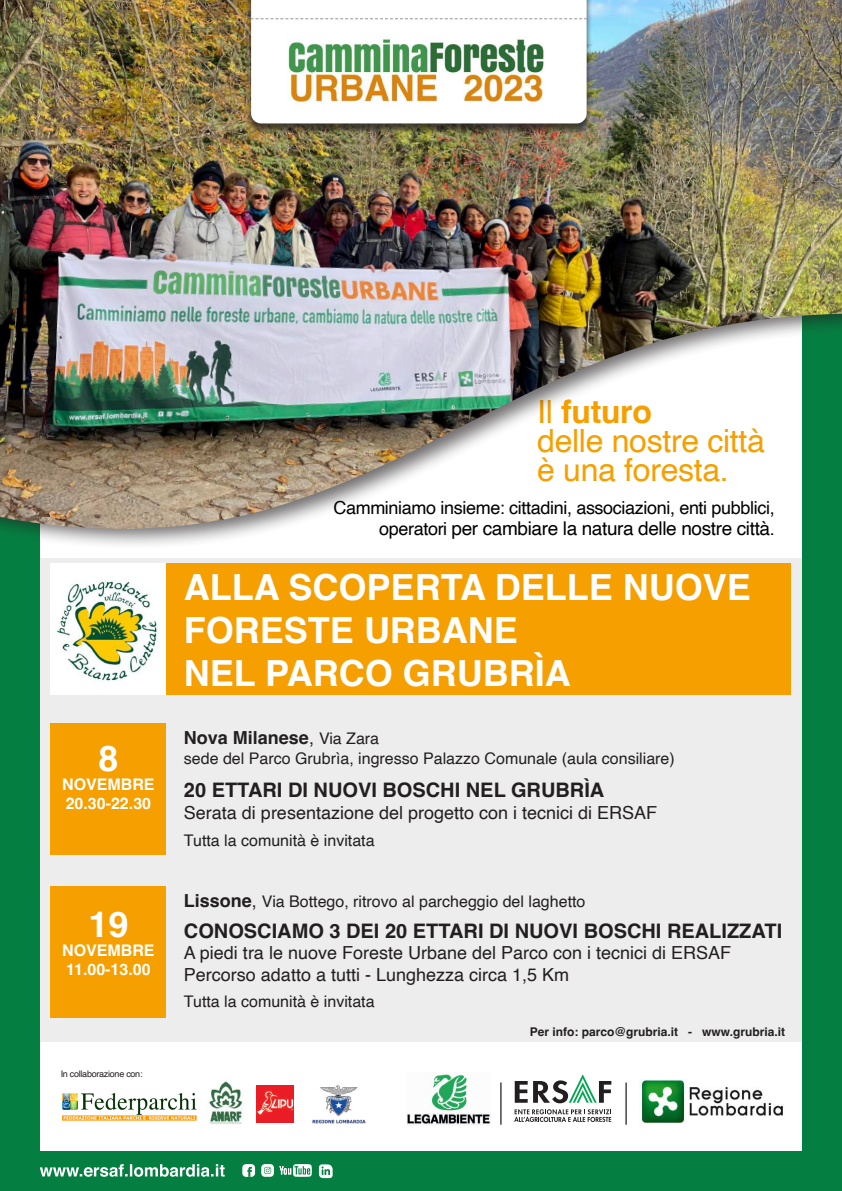
<style>
.page{position:relative;width:842px;height:1191px;background:#fff}
.page>*{position:absolute;margin:0;border:0;box-sizing:border-box;transform-origin:0 0}
.t1{font:700 36px/43.2px "Helvetica";color:#fff}
.t2{font:32px/29px "Helvetica";letter-spacing:-.01em;color:#f59f00}
.t3{font:700 20px "Helvetica";color:#231f20}
.t4{font:19px "Helvetica";letter-spacing:-.02em;color:#000}
.t5{font:18px/21.6px "Helvetica";color:#231f20}
.t6{font:18px "Helvetica";letter-spacing:-.02em;color:#000}
.t7{font:700 18px "Helvetica";color:#231f20}
.t8{font:16px "Helvetica";color:#231f20}
.t9{font:700 16px/19.2px "Helvetica";color:#fff}
.t10{font:700 12px "Helvetica";color:#231f20}
.t11{font:9px "Helvetica";letter-spacing:-.03em;color:#231f20}
.s1{font-weight:700}
.s2{font-size:18px}
.s3{font-weight:400}
.s4{font-weight:400;font-size:16px}
.s5{font-weight:700;font-size:18px}
</style>
<div class="page">
<div style="left:0;top:544px;width:842px;height:498px;background:#ededee"></div>
<div style="left:0;top:271px;width:842px;height:286px;background:#fff"></div>
<img style="left:62px;top:1092px;width:135px;height:28px">
<img style="left:257px;top:1085px;width:37px;height:37px">
<img style="left:311px;top:1085px;width:55px;height:38px">
<img style="left:209px;top:1080px;width:34px;height:45px">
<img style="left:407px;top:1074px;width:83px;height:51px">
<img style="left:639px;top:1079px;width:145px;height:44px">
<svg style="left:515px;top:1074px;width:96px;height:29px"></svg>
<svg style="left:514px;top:1109px;width:97px;height:12px"></svg>
<hr style="left:625px;top:1082px;width:2px;height:42px;background:#231f20">
<hr style="left:500px;top:1082px;width:1px;height:42px;background:#231f20">
<div style="left:0;top:1151px;width:842px;height:40px;background:#057f41"></div>
<div style="left:802px;top:0;width:40px;height:1191px;background:#057f41"></div>
<svg style="left:279px;top:1164px;width:33px;height:12px"></svg>
<svg style="left:40px;top:1164px;width:185px;height:12px"></svg>
<svg style="left:261px;top:1164px;width:13px;height:12px"></svg>
<svg style="left:264px;top:1166px;width:7px;height:8px"></svg>
<div style="left:242px;top:1164px;width:13px;height:12px;background:#fff;border-radius:4px"></div>
<svg style="left:247px;top:1166px;width:5px;height:10px"></svg>
<div style="left:0;top:0;width:40px;height:1191px;background:#057f41"></div>
<svg style="left:319px;top:1164px;width:14px;height:14px"></svg>
<div style="left:0;top:0;width:842px;height:549px;background:#231f20;opacity:.66"></div>
<img style="left:0;top:0;width:842px;height:538px">
<div style="left:246px;top:0;width:346px;height:134px;background:#231f20;opacity:.75"></div>
<svg style="left:251px;top:0;width:336px;height:123px"></svg>
<svg style="left:251px;top:18px;width:336px;height:1px"></svg>
<img style="left:256px;top:28px;width:326px;height:85px">
<div style="left:50px;top:563px;width:741px;height:131px;background:#f59f00"></div>
<div style="left:50px;top:723px;width:116px;height:132px;background:#f59f00"></div>
<div style="left:50px;top:885px;width:116px;height:132px;background:#f59f00"></div>
<div style="left:50px;top:563px;width:116px;height:131px;background:#fff"></div>
<img style="left:56px;top:580px;width:102px;height:102px">
<h1 class="t1" style="left:98px;top:740px;width:22px">8</h1>
<p class="t9" style="left:62px;top:776px;width:94px">NOVEMBRE<br>20.30-22.30</p>
<h1 class="t1" style="left:88px;top:906px;width:42px">19</h1>
<p class="t9" style="left:62px;top:942px;width:94px">NOVEMBRE<br>11.00-13.00</p>
<p class="t11" style="left:61px;top:1067px;width:83px">In collaborazione con:</p>
<h2 class="t2" style="left:537px;top:398px;width:229px">Il <span class="s1">futuro<br></span>delle nostre città è una foresta.</h2>
<p class="t6" style="left:333px;top:494px;width:443px">Camminiamo insieme: cittadini, associazioni, enti pubblici,</p>
<p class="t4" style="left:379px;top:513px;width:397px"><span class="s2">operatori</span> per cambiare la natura delle nostre città<span class="s2">.</span></p>
<h1 class="t1" style="left:184px;top:569px;width:568px">ALLA SCOPERTA DELLE NUOVE<br>FORESTE URBANE<br>NEL PARCO GRUBRÌA</h1>
<p class="t7" style="left:184px;top:727px;width:197px">Nova Milanese<span class="s3">,</span> <span class="s4">Via Zara</span></p>
<p class="t8" style="left:184px;top:745px;width:492px">sede del Parco Grubrìa, ingresso Palazzo Comunale (aula consiliare)</p>
<p class="t3" style="left:184px;top:778px;width:422px">20 ETTARI DI NUOVI BOSCHI NEL GRUBRÌA</p>
<p class="t5" style="left:184px;top:802px;width:475px">Serata di presentazione del progetto con i tecnici di ERSAF</p>
<p class="t8" style="left:184px;top:828px;width:192px">Tutta la comunità è invitata</p>
<p class="t8" style="left:184px;top:888px;width:403px"><span class="s5">Lissone</span><span class="s2">,</span> Via Bottego, ritrovo al parcheggio del laghetto</p>
<p class="t3" style="left:184px;top:918px;width:600px">CONOSCIAMO 3 DEI 20 ETTARI DI NUOVI BOSCHI REALIZZATI</p>
<p class="t5" style="left:184px;top:942px;width:549px">A piedi tra le nuove Foreste Urbane del Parco con i tecnici di ERSAF<br>Percorso adatto a tutti - Lunghezza circa 1,5 Km</p>
<p class="t8" style="left:184px;top:989px;width:192px">Tutta la comunità è invitata</p>
<p class="t10" style="left:530px;top:1024px;width:257px">Per info: parco@grubria.it - www.grubria.it</p>
</div>
